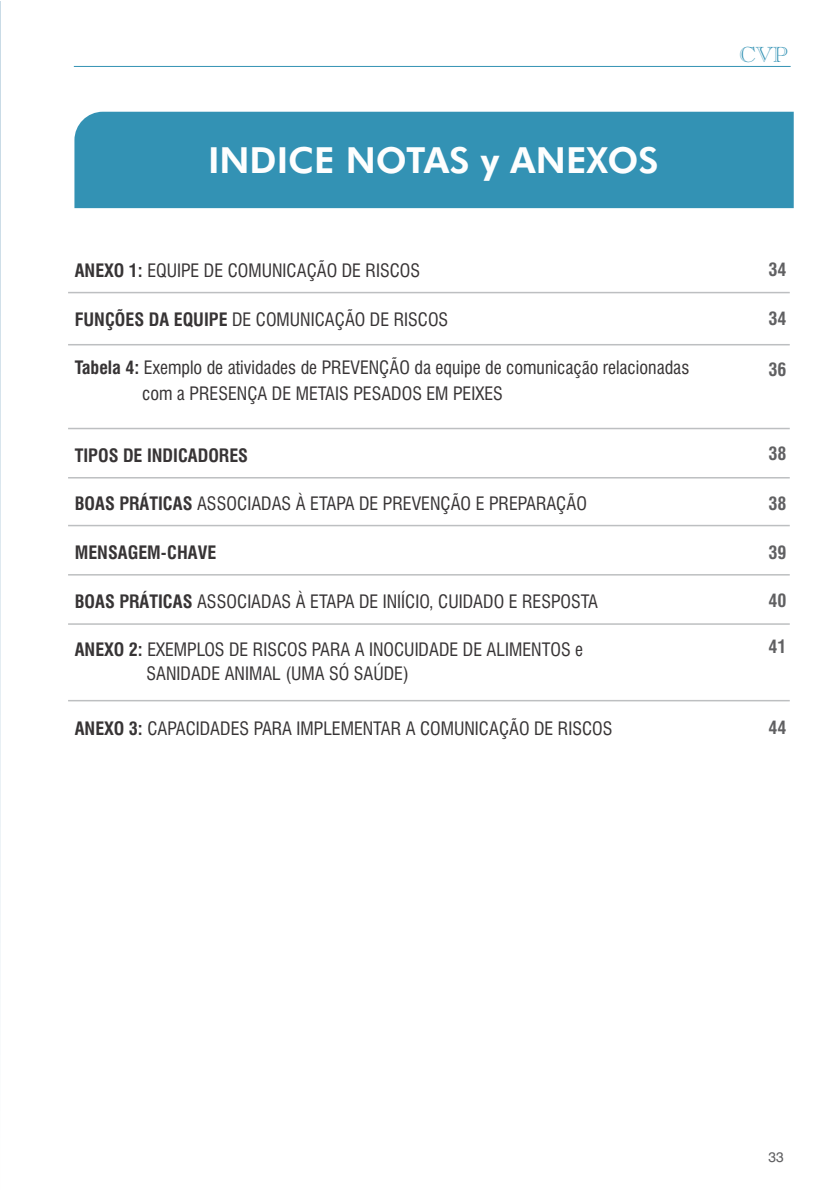
<style>
.page{position:relative;width:840px;height:1191px;background:#fff}
.page>*{position:absolute;margin:0;border:0;box-sizing:border-box;transform-origin:0 0}
.t1{font:800 36px "Futura BT";color:#fefefe}
.t2{font:21.4px "Caslon Openface BT";color:#3392b4}
.t3{font:condensed 18px/25.8px "Swiss 721 BT";color:#373435}
.t4{font:700 condensed 18px "Swiss 721 BT";color:#373435}
.t5{font:700 condensed 18px "Swiss 721 BT";color:#606062}
.t6{font:14px "Swiss 721 BT";color:#606062}
.s1{font-weight:700}
</style>
<div class="page">
<div style="left:74px;top:112px;width:719px;height:96px;background:#3392b4"></div>
<hr style="left:68px;top:292px;width:721px;height:1px;background:#bdbfc1">
<hr style="left:68px;top:344px;width:721px;height:1px;background:#bdbfc1">
<hr style="left:68px;top:428px;width:721px;height:1px;background:#bdbfc1">
<hr style="left:68px;top:477px;width:721px;height:1px;background:#bdbfc1">
<hr style="left:68px;top:525px;width:721px;height:1px;background:#bdbfc1">
<hr style="left:68px;top:574px;width:721px;height:1px;background:#bdbfc1">
<hr style="left:68px;top:623px;width:721px;height:2px;background:#bdbfc1">
<hr style="left:68px;top:700px;width:721px;height:1px;background:#bdbfc1">
<hr style="left:74px;top:66px;width:716px;height:1px;background:#3392b4">
<hr style="left:0;top:1px;width:1px;height:1188px;background:#c9dbe6">
<h1 class="t1" style="left:208px;top:145px;width:452px">INDICE NOTAS y ANEXOS</h1>
<p class="t3" style="left:75px;top:259px;width:347px"><span class="s1">ANEXO 1:</span> EQUIPE DE COMUNICAÇÃO DE RISCOS</p>
<p class="t3" style="left:75px;top:308px;width:375px"><span class="s1">FUNÇÕES DA EQUIPE</span> DE COMUNICAÇÃO DE RISCOS</p>
<p class="t3" style="left:142px;top:357px;width:548px;text-indent:-67px"><span class="s1">Tabela 4:</span> Exemplo de atividades de PREVENÇÃO da equipe de comunicação relacionadas com a PRESENÇA DE METAIS PESADOS EM PEIXES</p>
<p class="t4" style="left:75px;top:448px;width:175px">TIPOS DE INDICADORES</p>
<p class="t3" style="left:75px;top:493px;width:513px"><span class="s1">BOAS PRÁTICAS</span> ASSOCIADAS À ETAPA DE PREVENÇÃO E PREPARAÇÃO</p>
<p class="t4" style="left:75px;top:545px;width:143px">MENSAGEM-CHAVE</p>
<p class="t3" style="left:75px;top:590px;width:524px"><span class="s1">BOAS PRÁTICAS</span> ASSOCIADAS À ETAPA DE INIÍCIO, CUIDADO E RESPOSTA</p>
<p class="t3" style="left:146px;top:640px;width:438px;line-height:23.6px;text-indent:-72px"><span class="s1">ANEXO 2:</span> EXEMPLOS DE RISCOS PARA A INOCUIDADE DE ALIMENTOS e<br>SANIDADE ANIMAL (UMA SÓ SAÚDE)</p>
<p class="t3" style="left:75px;top:717px;width:539px"><span class="s1">ANEXO 3:</span> CAPACIDADES PARA IMPLEMENTAR A COMUNICAÇÃO DE RISCOS</p>
<p class="t2" style="left:739px;top:46px;width:49px">CVP</p>
<p class="t5" style="left:768px;top:263px;width:19px">34</p>
<p class="t5" style="left:768px;top:311px;width:19px">34</p>
<p class="t5" style="left:768px;top:362px;width:19px">36</p>
<p class="t5" style="left:768px;top:447px;width:19px">38</p>
<p class="t5" style="left:768px;top:496px;width:19px">38</p>
<p class="t5" style="left:768px;top:545px;width:19px">39</p>
<p class="t5" style="left:768px;top:593px;width:19px">40</p>
<p class="t5" style="left:768px;top:639px;width:19px">41</p>
<p class="t5" style="left:768px;top:720px;width:19px">44</p>
<p class="t6" style="left:768px;top:1151px;width:17px">33</p>
</div>
